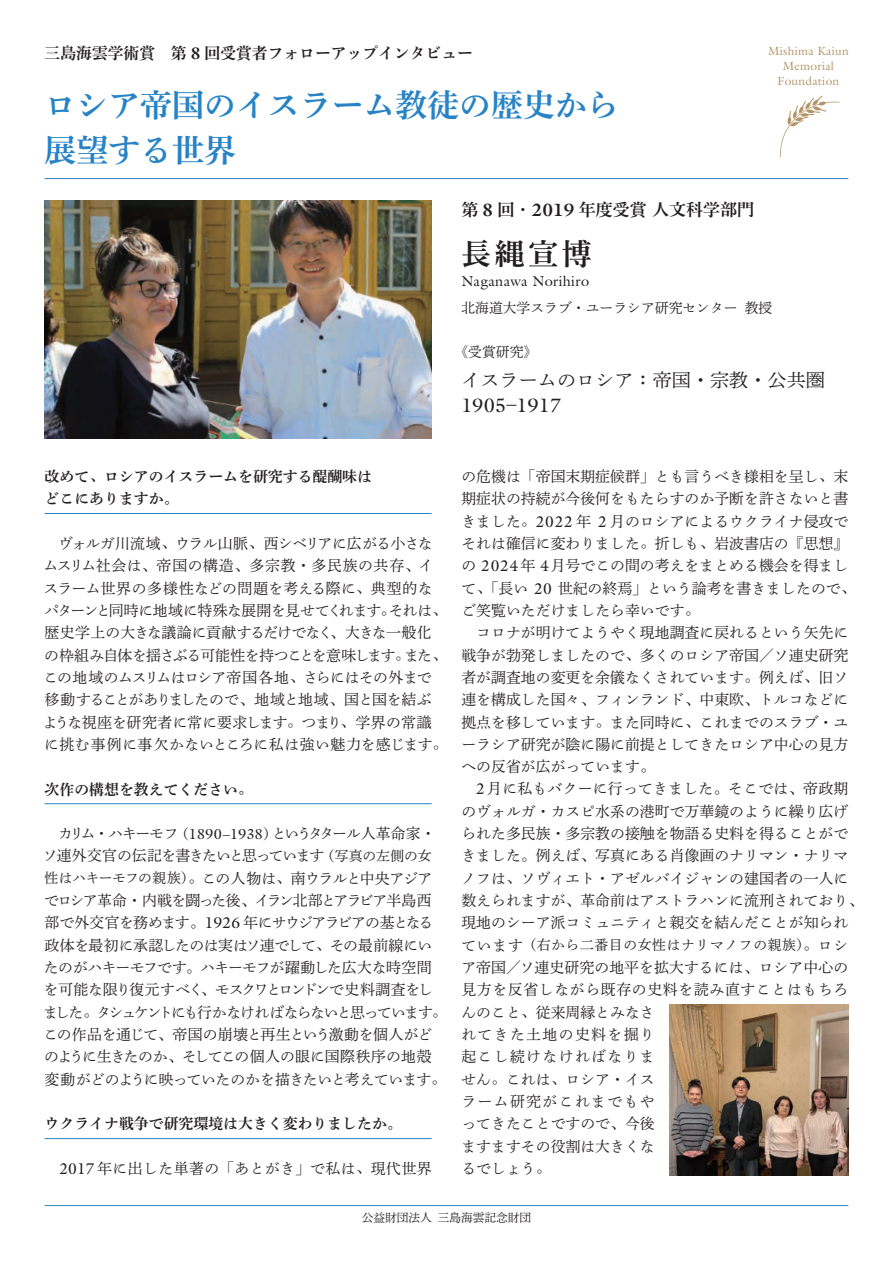
<style>
.page{position:relative;width:893px;height:1263px;background:#fff}
.page>*{position:absolute;margin:0;border:0;box-sizing:border-box;transform-origin:0 0}
.t1{font:31.95px/44.7px "DNP Shuei Min Pr 6 N B";color:#2783c5}
.t2{font:29.7px "DNP Shuei Min Pr 6 N B";color:#231f20}
.t3{font:19.5px "Galliard Pro";color:#231f20}
.t4{font:18.6px "DNP Shuei Min Pr 6 N L";color:#231f20}
.t5{font:16.95px "DNP Shuei Min Pr 6 N B";color:#231f20}
.t6{font:15.9px "DNP Shuei Min Pr 6 N B";color:#231f20}
.t7{font:14.85px/22.4px "DNP Shuei Min Pr 6 N L";color:#231f20}
.t8{font:14.85px/22.4px "DNP Shuei Min Pr 6 N L";letter-spacing:-.055em;color:#231f20}
.t9{font:14.85px/22.4px "DNP Shuei Min Pr 6 N L";letter-spacing:-.02em;color:#231f20}
.t10{font:14.85px/22.4px "DNP Shuei Min Pr 6 N B";color:#231f20}
.t11{font:14.85px "DNP Shuei Min Pr 6 N L";letter-spacing:.03em;color:#231f20}
.t12{font:14.55px "Galliard Pro";letter-spacing:.025em;color:#231f20}
.t13{font:13.8px "DNP Shuei Min Pr 6 N L";color:#231f20}
.t14{font:13.8px "DNP Shuei Min Pr 6 N L";letter-spacing:.045em;color:#231f20}
.t15{font:11.85px/15px "Galliard Pro";letter-spacing:.025em;color:#b49569;text-align:center}
.t16{font:11.7px "DNP Shuei Min Pr 6 N L";color:#231f20}
.s1{font-family:"Galliard Pro";font-weight:700;font-size:16.8px}
.s2{font-family:"Galliard Pro";font-weight:700;font-size:17.85px}
.s3{font-size:13.35px}
.s4{font-family:"Galliard Std";font-size:15.6px}
.s5{font-size:14.85px}
.s6{font-size:13.8px}
.s7{font-family:"Galliard Std";font-size:14.55px}
</style>
<div class="page">
<hr style="left:45px;top:1205px;width:803px;height:1px;background:#268fb9">
<svg style="left:780px;top:96px;width:60px;height:61px"></svg>
<hr style="left:45px;top:513px;width:387px;height:1px;background:#2783c5">
<hr style="left:45px;top:803px;width:387px;height:1px;background:#2783c5">
<hr style="left:45px;top:1138px;width:387px;height:1px;background:#2783c5">
<hr style="left:45px;top:178px;width:803px;height:1px;background:#2783c5">
<img style="left:45px;top:201px;width:387px;height:237px">
<img style="left:670px;top:1005px;width:178px;height:171px">
<p class="t6" style="left:45px;top:44px;width:430px">三島海雲学術賞　第 <span class="s1">8</span> 回受賞者フォローアップインタビュー</p>
<h1 class="t1" style="left:45px;top:84px;width:576px">ロシア帝国のイスラーム教徒の歴史から展望する世界</h1>
<p class="t15" style="left:768px;top:43px;width:82px">Mishima Kaiun<br>Memorial<br>Foundation</p>
<p class="t5" style="left:461px;top:200px;width:294px">第 <span class="s2">8</span> 回・<span class="s2">2019</span> 年度受賞人文科学部門</p>
<h2 class="t2" style="left:461px;top:238px;width:132px">長縄宣博</h2>
<p class="t12" style="left:461px;top:272px;width:129px">Naganawa Norihiro</p>
<p class="t13" style="left:461px;top:295px;width:312px">北海道大学スラブ・ユーラシア研究センター教授</p>
<p class="t13" style="left:454px;top:339px;width:84px">《受賞研究》</p>
<p class="t4" style="left:461px;top:363px;width:365px">イスラームのロシア：帝国・宗教・公共圏</p>
<h3 class="t3" style="left:461px;top:393px;width:102px">1905–1917</h3>
<p class="t7" style="left:461px;top:463px;width:395px">の危機は「帝国末期症候群」とも言うべき様相を呈し<span class="s3">、</span>末期症状の持続が今後何をもたらすのか予断を許さないと書きました<span class="s3">。</span><span class="s4">2022</span> 年 <span class="s4">2</span> 月のロシアによるウクライナ侵攻でそれは確信に変わりました<span class="s3">。</span>折しも<span class="s3">、</span>岩波書店の『思想』の <span class="s4">2024</span>年 <span class="s4">4</span>月号でこの間の考えをまとめる機会を得まして<span class="s3">、</span>「長い <span class="s4">20</span> 世紀の終焉」という論考を書きましたので<span class="s3">、</span>ご笑覧いただけましたら幸いです<span class="s3">。</span></p>
<p class="t7" style="left:461px;top:619px;width:388px;text-align:justify;text-indent:15px">コロナが明けてようやく現地調査に戻れるという矢先に戦争が勃発しましたので<span class="s3">、</span>多くのロシア帝国／ソ連史研究者が調査地の変更を余儀なくされています<span class="s3">。</span>例えば<span class="s3">、</span>旧ソ連を構成した国々<span class="s3">、</span>フィンランド<span class="s3">、</span>中東欧<span class="s3">、</span>トルコなどに拠点を移しています<span class="s3">。</span>また同時に<span class="s3">、</span>これまでのスラブ・ユーラシア研究が陰に陽に前提としてきたロシア中心の見方への反省が広がっています<span class="s3">。</span></p>
<p class="t7" style="left:461px;top:776px;width:403px;text-indent:15px"><span class="s4">2</span>月に私もバクーに行ってきました<span class="s3">。</span>そこでは<span class="s3">、</span>帝政期のヴォルガ・カスピ水系の港町で万華鏡のように繰り広げられた多民族・多宗教の接触を物語る史料を得ることができました<span class="s3">。</span>例えば<span class="s3">、</span>写真にある肖像画のナリマン・ナリマノフは<span class="s3">、</span>ソヴィエト・アゼルバイジャンの建国者の一人に数えられますが<span class="s3">、</span>革命前はアストラハンに流刑されており<span class="s3">、</span>現地のシーア派コミュニティと親交を結んだことが知られ</p>
<p class="t14" style="left:461px;top:932px;width:388px"><span class="s5">ています</span>（右から二番目の女性はナリマノフの親族）<span class="s3">。</span><span class="s5">ロシ</span></p>
<p class="t7" style="left:461px;top:954px;width:389px">ア帝国／ソ連史研究の地平を拡大するには<span class="s3">、</span>ロシア中心の見方を反省しながら既存の史料を読み直すことはもちろんのこと<span class="s3">、</span>従来周縁とみなさ<br>れてきた土地の史料を掘り<br>起こし続けなければなりま<br>せん<span class="s3">。</span>これは<span class="s3">、</span>ロシア・イス<br>ラーム研究がこれまでもや<br>ってきたことですので<span class="s3">、</span>今後<br>ますますその役割は大きくな<br>るでしょう<span class="s3">。</span></p>
<p class="t16" style="left:362px;top:1207px;width:171px">公益財団法人三島海雲記念財団</p>
<p class="t10" style="left:45px;top:466px;width:329px">改めて<span class="s3">、</span>ロシアのイスラームを研究する醍醐味はどこにありますか<span class="s3">。</span></p>
<p class="t9" style="left:43px;top:530px;width:405px;text-indent:15px">ヴォルガ川流域<span class="s3">、</span>ウラル山脈<span class="s3">、</span>西シベリアに広がる小さなムスリム社会は<span class="s3">、</span>帝国の構造<span class="s3">、</span>多宗教・多民族の共存<span class="s3">、</span>イスラーム世界の多様性などの問題を考える際に<span class="s3">、</span>典型的なパターンと同時に地域に特殊な展開を見せてくれます<span class="s3">。</span>それは<span class="s3">、</span>歴史学上の大きな議論に貢献するだけでなく<span class="s3">、</span>大きな一般化の枠組み自体を揺さぶる可能性を持つことを意味します<span class="s3">。</span>また<span class="s3">、</span>この地域のムスリムはロシア帝国各地<span class="s3">、</span>さらにはその外まで移動することがありましたので<span class="s3">、</span>地域と地域<span class="s3">、</span>国と国を結ぶような視座を研究者に常に要求します<span class="s3">。</span>つまり<span class="s3">、</span>学界の常識に挑む事例に事欠かないところに私は強い魅力を感じます<span class="s3">。</span></p>
<p class="t10" style="left:45px;top:778px;width:209px">次作の構想を教えてください<span class="s3">。</span></p>
<p class="t8" style="left:43px;top:820px;width:405px;text-indent:15px">カリム・ハキーモフ<span class="s6">（</span><span class="s7">1890–1938</span><span class="s6">）</span>というタタール人革命家・ソ連外交官の伝記を書きたいと思っています<span class="s6">（写真の左側の女性はハキーモフの親族）</span><span class="s3">。</span>この人物は<span class="s3">、</span>南ウラルと中央アジアでロシア革命・内戦を闘った後<span class="s3">、</span>イラン北部とアラビア半島西部で外交官を務めます<span class="s3">。</span><span class="s4">1926</span> 年にサウジアラビアの基となる政体を最初に承認したのは実はソ連でして<span class="s3">、</span>その最前線にいたのがハキーモフです<span class="s3">。</span>ハキーモフが躍動した広大な時空間を可能な限り復元すべく<span class="s3">、</span>モスクワとロンドンで史料調査をしました<span class="s3">。</span>タシュケントにも行かなければならないと思っています<span class="s3">。</span>この作品を通じて<span class="s3">、</span>帝国の崩壊と再生という激動を個人がどのように生きたのか<span class="s3">、</span>そしてこの個人の眼に国際秩序の地殻変動がどのように映っていたのかを描きたいと考えています<span class="s3">。</span></p>
<p class="t10" style="left:45px;top:1113px;width:358px">ウクライナ戦争で研究環境は大きく変わりましたか<span class="s3">。</span></p>
<p class="t11" style="left:60px;top:1155px;width:374px"><span class="s4">2017</span> 年に出した単著の「あとがき」で私は<span class="s3">、</span>現代世界</p>
</div>
